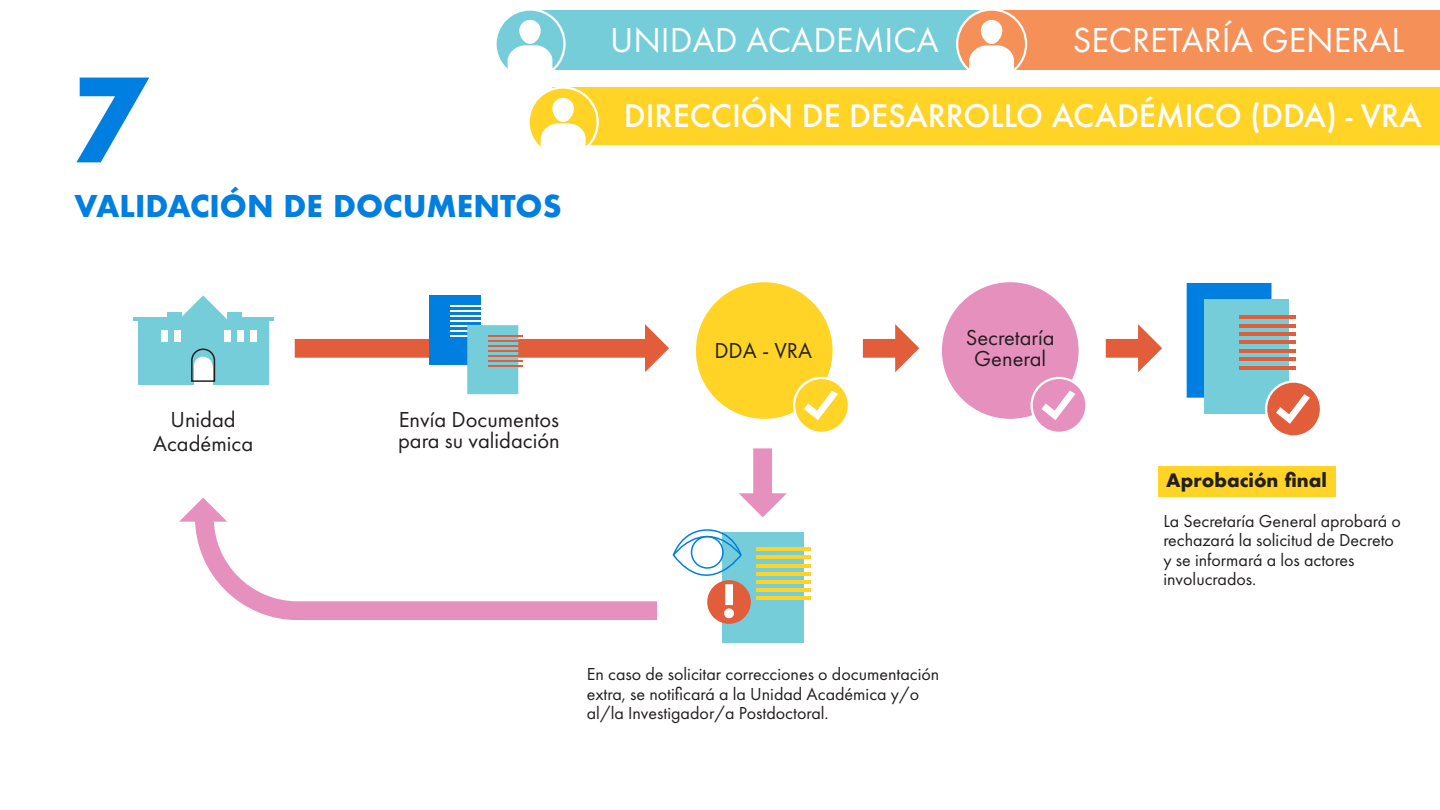
<style>
.page{position:relative;width:1440px;height:810px;background:#fff}
.page>*{position:absolute;margin:0;border:0;box-sizing:border-box;transform-origin:0 0}
.t1{font:700 112.5px "Futura";color:#007fe1}
.t2{font:36px "Futura PT";color:#fff}
.t3{font:500 34.05px "Futura T";color:#fff}
.t4{font:700 29.25px "Futura";color:#007fe1}
.t5{font:22.5px/21px "Futura PT";color:#231f20;text-align:center}
.t6{font:18px/19.5px "Futura PT";color:#231f20}
.t7{font:700 18px "Futura";color:#231f20}
</style>
<div class="page">
<div style="left:696px;top:282px;width:137px;height:137px;background:#ffd427;border-radius:50%"></div>
<div style="left:942px;top:282px;width:137px;height:137px;background:#e690bd;border-radius:50%"></div>
<div style="left:533px;top:10px;width:447px;height:60px;background:#74cdd9"></div>
<div style="left:496px;top:10px;width:69px;height:68px;background:#74cdd9;border-radius:50%"></div>
<div style="left:494px;top:8px;width:72px;height:72px;border:2px solid #fff;border-radius:50%"></div>
<svg style="left:508px;top:45px;width:44px;height:35px"></svg>
<div style="left:519px;top:20px;width:22px;height:24px;background:#fff;border-radius:11px"></div>
<div style="left:994px;top:10px;width:446px;height:60px;background:#f69059"></div>
<div style="left:957px;top:10px;width:69px;height:69px;background:#f69059;border-radius:50%"></div>
<div style="left:956px;top:8px;width:71px;height:72px;border:2px solid #fff;border-radius:50%"></div>
<svg style="left:969px;top:45px;width:45px;height:35px"></svg>
<div style="left:981px;top:20px;width:21px;height:24px;background:#fff;border-radius:11px"></div>
<div style="left:138px;top:320px;width:130px;height:65px;background:#74cdd9"></div>
<hr style="left:133px;top:317px;width:36px;height:3px;background:#74cdd9">
<hr style="left:237px;top:317px;width:36px;height:3px;background:#74cdd9">
<div style="left:161px;top:330px;width:7px;height:12px;background:#fff"></div>
<div style="left:174px;top:330px;width:7px;height:12px;background:#fff"></div>
<div style="left:237px;top:330px;width:7px;height:12px;background:#fff"></div>
<div style="left:224px;top:330px;width:7px;height:12px;background:#fff"></div>
<div style="left:250px;top:330px;width:7px;height:12px;background:#fff"></div>
<div style="left:194px;top:366px;width:18px;height:25px;background:#fff"></div>
<div style="left:167px;top:312px;width:15px;height:10px;background:#74cdd9"></div>
<div style="left:227px;top:312px;width:15px;height:10px;background:#74cdd9"></div>
<svg style="left:182px;top:295px;width:45px;height:88px"></svg>
<svg style="left:295px;top:324px;width:374px;height:48px"></svg>
<svg style="left:179px;top:498px;width:26px;height:24px"></svg>
<svg style="left:863px;top:324px;width:56px;height:48px"></svg>
<svg style="left:1106px;top:324px;width:56px;height:48px"></svg>
<div style="left:429px;top:295px;width:51px;height:69px;background:#007fe1"></div>
<hr style="left:450px;top:305px;width:35px;height:2px;background:#fff">
<hr style="left:450px;top:310px;width:35px;height:2px;background:#fff">
<hr style="left:450px;top:315px;width:35px;height:2px;background:#fff">
<hr style="left:450px;top:320px;width:35px;height:2px;background:#fff">
<hr style="left:450px;top:325px;width:35px;height:2px;background:#fff">
<hr style="left:450px;top:330px;width:35px;height:2px;background:#fff">
<hr style="left:450px;top:335px;width:35px;height:2px;background:#fff">
<div style="left:467px;top:325px;width:51px;height:69px;background:#74cdd9"></div>
<hr style="left:489px;top:335px;width:34px;height:2px;background:#e25d3a">
<hr style="left:489px;top:340px;width:34px;height:2px;background:#e25d3a">
<hr style="left:489px;top:345px;width:34px;height:2px;background:#e25d3a">
<hr style="left:489px;top:350px;width:34px;height:2px;background:#e25d3a">
<hr style="left:489px;top:355px;width:34px;height:2px;background:#e25d3a">
<hr style="left:489px;top:360px;width:34px;height:2px;background:#e25d3a">
<hr style="left:489px;top:365px;width:34px;height:2px;background:#e25d3a">
<div style="left:1187px;top:283px;width:84px;height:115px;background:#007fe1"></div>
<div style="left:1204px;top:300px;width:85px;height:114px;background:#74cdd9"></div>
<hr style="left:1240px;top:316px;width:56px;height:3px;background:#e25d3a">
<hr style="left:1240px;top:324px;width:56px;height:3px;background:#e25d3a">
<hr style="left:1240px;top:332px;width:56px;height:4px;background:#e25d3a">
<hr style="left:1240px;top:341px;width:56px;height:3px;background:#e25d3a">
<hr style="left:1240px;top:349px;width:56px;height:3px;background:#e25d3a">
<hr style="left:1240px;top:358px;width:56px;height:3px;background:#e25d3a">
<hr style="left:1240px;top:366px;width:56px;height:3px;background:#e25d3a">
<div style="left:722px;top:532px;width:82px;height:111px;background:#74cdd9"></div>
<hr style="left:756px;top:548px;width:55px;height:3px;background:#ffd427">
<hr style="left:756px;top:556px;width:55px;height:3px;background:#ffd427">
<hr style="left:756px;top:564px;width:55px;height:3px;background:#ffd427">
<hr style="left:756px;top:572px;width:55px;height:3px;background:#ffd427">
<hr style="left:756px;top:580px;width:55px;height:3px;background:#ffd427">
<hr style="left:756px;top:588px;width:55px;height:3px;background:#ffd427">
<hr style="left:756px;top:596px;width:55px;height:3px;background:#ffd427">
<div style="left:707px;top:580px;width:44px;height:44px;background:#e25d3a;border-radius:50%"></div>
<svg style="left:676px;top:448px;width:111px;height:170px"></svg>
<div style="left:794px;top:378px;width:55px;height:55px;background:#ffd427;border-radius:50%"></div>
<div style="left:793px;top:377px;width:57px;height:57px;border:2px solid #fff;border-radius:50%"></div>
<svg style="left:804px;top:391px;width:34px;height:29px"></svg>
<div style="left:1032px;top:378px;width:54px;height:55px;background:#e690bd;border-radius:50%"></div>
<div style="left:1030px;top:377px;width:58px;height:57px;border:2px solid #fff;border-radius:50%"></div>
<svg style="left:1042px;top:391px;width:33px;height:29px"></svg>
<div style="left:1266px;top:382px;width:55px;height:54px;background:#e25d3a;border-radius:50%"></div>
<div style="left:1265px;top:380px;width:57px;height:58px;border:2px solid #fff;border-radius:50%"></div>
<svg style="left:1276px;top:394px;width:34px;height:30px"></svg>
<div style="left:1158px;top:466px;width:177px;height:30px;background:#ffd427"></div>
<svg style="left:186px;top:499px;width:490px;height:121px"></svg>
<div style="left:552px;top:88px;width:888px;height:57px;background:#ffd427"></div>
<div style="left:529px;top:88px;width:69px;height:69px;background:#ffd427;border-radius:50%"></div>
<div style="left:527px;top:86px;width:72px;height:72px;border:2px solid #fff;border-radius:50%"></div>
<svg style="left:541px;top:123px;width:45px;height:35px"></svg>
<div style="left:552px;top:98px;width:22px;height:24px;background:#fff;border-radius:11px"></div>
<h1 class="t1" style="left:71px;top:39px;width:78px">7</h1>
<h3 class="t4" style="left:75px;top:185px;width:488px">VALIDACIÓN DE DOCUMENTOS</h3>
<h2 class="t2" style="left:610px;top:18px;width:330px">UNIDAD ACADEMICA</h2>
<h2 class="t2" style="left:1073px;top:18px;width:333px">SECRETARÍA GENERAL</h2>
<h3 class="t3" style="left:624px;top:96px;width:799px">DIRECCIÓN DE DESARROLLO ACADÉMICO (DDA) - VRA</h3>
<p class="t5" style="left:153px;top:407px;width:102px;line-height:24px">Unidad<br>Académica</p>
<p class="t5" style="left:398px;top:409px;width:163px;text-align:left">Envía Documentos para su validación</p>
<p class="t5" style="left:714px;top:340px;width:99px">DDA - VRA</p>
<p class="t5" style="left:966px;top:327px;width:91px">Secretaría<br>General</p>
<p class="t6" style="left:587px;top:665px;width:354px">En caso de solicitar correcciones o documentación extra, se notificará a la Unidad Académica y/o al/la Investigador/a Postdoctoral.</p>
<p class="t7" style="left:1166px;top:467px;width:162px">Aprobación final</p>
<p class="t6" style="left:1163px;top:511px;width:239px">La Secretaría General aprobará o rechazará la solicitud de Decreto y se informará a los actores involucrados.</p>
</div>
